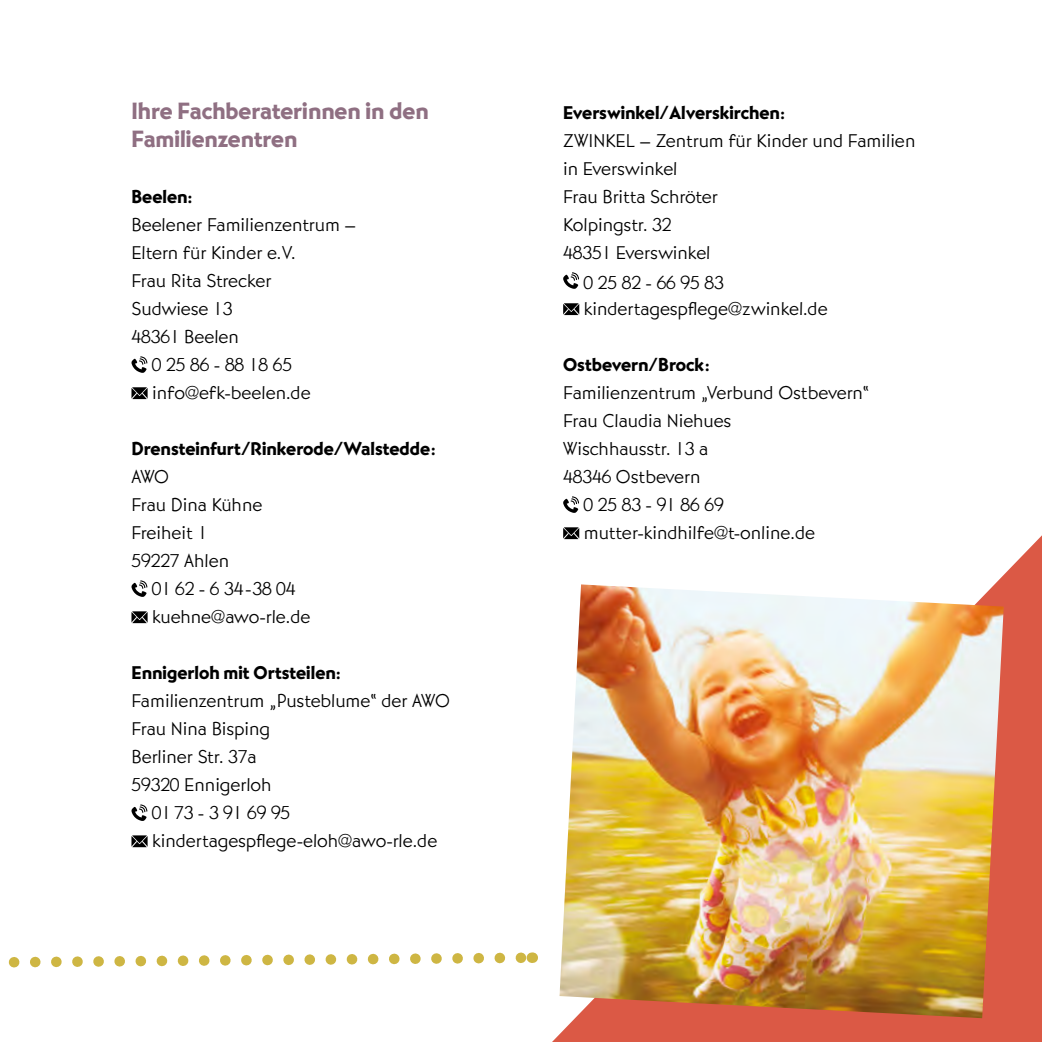
<style>
.page{position:relative;width:1042px;height:1042px;background:#fff}
.page>*{position:absolute;margin:0;border:0;box-sizing:border-box;transform-origin:0 0}
.t1{font:24.5px/28px "Bernhard Got URW Hea";color:#8f6f82}
.t2{font:300 19.25px/28px "Bernhard Got URW";color:#000}
.t3{font:19.25px "Bernhard Got URW Hea";color:#000}
.t4{font:300 19.25px "Bernhard Got URW";letter-spacing:-.02em;color:#000}
</style>
<div class="page">
<svg style="left:552px;top:535px;width:490px;height:507px;fill:#db5945"></svg>
<img style="left:559px;top:584px;width:445px;height:434px">
<svg style="left:8px;top:952px;width:525px;height:16px"></svg>
<svg style="left:563px;top:272px;width:16px;height:17px"></svg>
<svg style="left:563px;top:303px;width:16px;height:12px"></svg>
<svg style="left:563px;top:496px;width:16px;height:17px"></svg>
<svg style="left:563px;top:527px;width:16px;height:12px"></svg>
<svg style="left:131px;top:356px;width:16px;height:17px"></svg>
<svg style="left:131px;top:387px;width:17px;height:12px"></svg>
<svg style="left:131px;top:580px;width:16px;height:17px"></svg>
<svg style="left:131px;top:611px;width:17px;height:12px"></svg>
<svg style="left:131px;top:804px;width:16px;height:17px"></svg>
<svg style="left:131px;top:835px;width:17px;height:12px"></svg>
<p class="t1" style="left:131px;top:98px;width:299px">Ihre Fachberaterinnen in den<br>Familienzentren</p>
<p class="t3" style="left:131px;top:185px;width:63px">Beelen:</p>
<p class="t2" style="left:131px;top:211px;width:226px">Beelener Familienzentrum –</p>
<p class="t2" style="left:131px;top:239px;width:166px">Eltern für Kinder e.V.</p>
<p class="t4" style="left:131px;top:269px;width:142px">Frau Rita Strecker</p>
<p class="t2" style="left:131px;top:295px;width:103px">Sudwiese 13</p>
<p class="t2" style="left:131px;top:323px;width:109px">48361 Beelen</p>
<p class="t2" style="left:152px;top:351px;width:142px">0 25 86 - 88 18 65</p>
<p class="t2" style="left:152px;top:379px;width:160px">info@efk-beelen.de</p>
<p class="t3" style="left:131px;top:437px;width:306px">Drensteinfurt/Rinkerode/Walstedde:</p>
<p class="t2" style="left:131px;top:463px;width:132px">AWO<br>Frau Dina Kühne<br>Freiheit 1<br>59227 Ahlen</p>
<p class="t2" style="left:152px;top:575px;width:160px">01 62 - 6 34-38 04 kuehne@awo-rle.de</p>
<p class="t3" style="left:131px;top:661px;width:211px">Ennigerloh mit Ortsteilen:</p>
<p class="t2" style="left:131px;top:687px;width:320px">Familienzentrum „Pusteblume“ der AWO</p>
<p class="t2" style="left:131px;top:715px;width:140px">Frau Nina Bisping</p>
<p class="t2" style="left:131px;top:743px;width:127px">Berliner Str. 37a</p>
<p class="t2" style="left:131px;top:771px;width:142px">59320 Ennigerloh</p>
<p class="t2" style="left:152px;top:799px;width:140px">01 73 - 3 91 69 95</p>
<p class="t2" style="left:152px;top:827px;width:287px">kindertagespflege-eloh@awo-rle.de</p>
<p class="t3" style="left:563px;top:101px;width:223px">Everswinkel/Alverskirchen:</p>
<p class="t2" style="left:563px;top:127px;width:354px">ZWINKEL – Zentrum für Kinder und Familien</p>
<p class="t2" style="left:563px;top:155px;width:116px">in Everswinkel</p>
<p class="t2" style="left:563px;top:183px;width:156px">Frau Britta Schröter</p>
<p class="t2" style="left:563px;top:211px;width:110px">Kolpingstr. 32</p>
<p class="t2" style="left:563px;top:239px;width:149px">48351 Everswinkel</p>
<p class="t2" style="left:584px;top:269px;width:142px">0 25 82 - 66 95 83</p>
<p class="t2" style="left:584px;top:295px;width:245px">kindertagespflege@zwinkel.de</p>
<p class="t3" style="left:563px;top:353px;width:148px">Ostbevern/Brock:</p>
<p class="t2" style="left:563px;top:379px;width:308px">Familienzentrum „Verbund Ostbevern“</p>
<p class="t2" style="left:563px;top:407px;width:170px">Frau Claudia Niehues</p>
<p class="t2" style="left:563px;top:435px;width:147px">Wischhausstr. 13 a</p>
<p class="t2" style="left:563px;top:463px;width:139px">48346 Ostbevern</p>
<p class="t2" style="left:584px;top:491px;width:142px">0 25 83 - 91 86 69</p>
<p class="t2" style="left:584px;top:519px;width:233px">mutter-kindhilfe@t-online.de</p>
</div>
